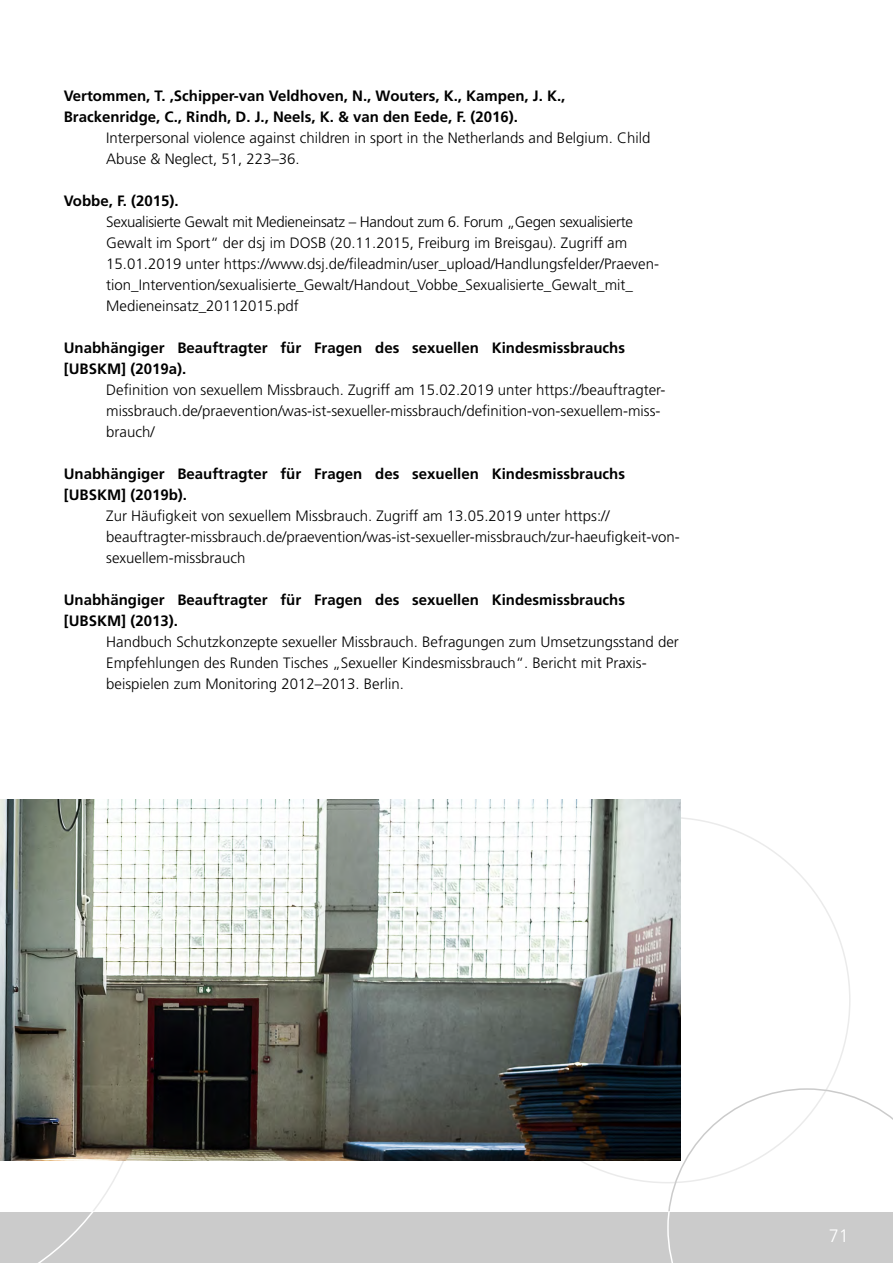
<style>
.page{position:relative;width:893px;height:1263px;background:#fff}
.page>*{position:absolute;margin:0;border:0;box-sizing:border-box;transform-origin:0 0}
.t1{font:300 18px "Frutiger";color:#fff}
.Absatzformat_1{font:300 15px/21px "Frutiger";color:#000}
.bold_rechts{font:700 15px/21px "Frutiger";color:#000}
</style>
<div class="page">
<div style="left:0;top:1212px;width:893px;height:51px;background:#cbcbcb"></div>
<svg style="left:38px;top:1212px;width:55px;height:51px"></svg>
<svg style="left:667px;top:1088px;width:226px;height:175px"></svg>
<img style="left:0;top:799px;width:680px;height:362px">
<p class="bold_rechts" style="left:64px;top:85px;width:503px">Vertommen, T. ,Schipper-van Veldhoven, N., Wouters, K., Kampen, J. K.,<br>Brackenridge, C., Rindh, D. J., Neels, K. &amp; van den Eede, F. (2016).</p>
<p class="Absatzformat_1" style="left:106px;top:127px;width:546px">Interpersonal violence against children in sport in the Netherlands and Belgium. Child<br>Abuse &amp; Neglect, 51, 223–36.</p>
<p class="bold_rechts" style="left:64px;top:190px;width:116px">Vobbe, F. (2015).</p>
<p class="Absatzformat_1" style="left:106px;top:211px;width:554px">Sexualisierte Gewalt mit Medieneinsatz – Handout zum 6. Forum „Gegen sexualisierte Gewalt im Sport“ der dsj im DOSB (20.11.2015, Freiburg im Breisgau). Zugriff am 15.01.2019 unter https://www.dsj.de/fileadmin/user_upload/Handlungsfelder/Praeven&shy;tion_Intervention/sexualisierte_Gewalt/Handout_Vobbe_Sexualisierte_Gewalt_mit_ Medieneinsatz_20112015.pdf</p>
<p class="bold_rechts" style="left:64px;top:337px;width:563px">Unabhängiger Beauftragter für Fragen des sexuellen Kindesmissbrauchs [UBSKM] (2019a).</p>
<p class="Absatzformat_1" style="left:106px;top:379px;width:561px">Definition von sexuellem Missbrauch. Zugriff am 15.02.2019 unter https://beauftragter&shy;missbrauch.de/praevention/was-ist-sexueller-missbrauch/definition-von-sexuellem-miss&shy;brauch/</p>
<p class="bold_rechts" style="left:64px;top:463px;width:563px">Unabhängiger Beauftragter für Fragen des sexuellen Kindesmissbrauchs [UBSKM] (2019b).</p>
<p class="Absatzformat_1" style="left:106px;top:505px;width:575px">Zur Häufigkeit von sexuellem Missbrauch. Zugriff am 13.05.2019 unter https:// beauftragter-missbrauch.de/praevention/was-ist-sexueller-missbrauch/zur-haeufigkeit-von&shy;sexuellem-missbrauch</p>
<p class="bold_rechts" style="left:64px;top:589px;width:563px">Unabhängiger Beauftragter für Fragen des sexuellen Kindesmissbrauchs [UBSKM] (2013).</p>
<p class="Absatzformat_1" style="left:106px;top:631px;width:574px">Handbuch Schutzkonzepte sexueller Missbrauch. Befragungen zum Umsetzungsstand der<br>Empfehlungen des Runden Tisches „Sexueller Kindesmissbrauch“. Bericht mit Praxis&shy;beispielen zum Monitoring 2012–2013. Berlin.</p>
<p class="t1" style="left:829px;top:1226px;width:22px">71</p>
</div>
